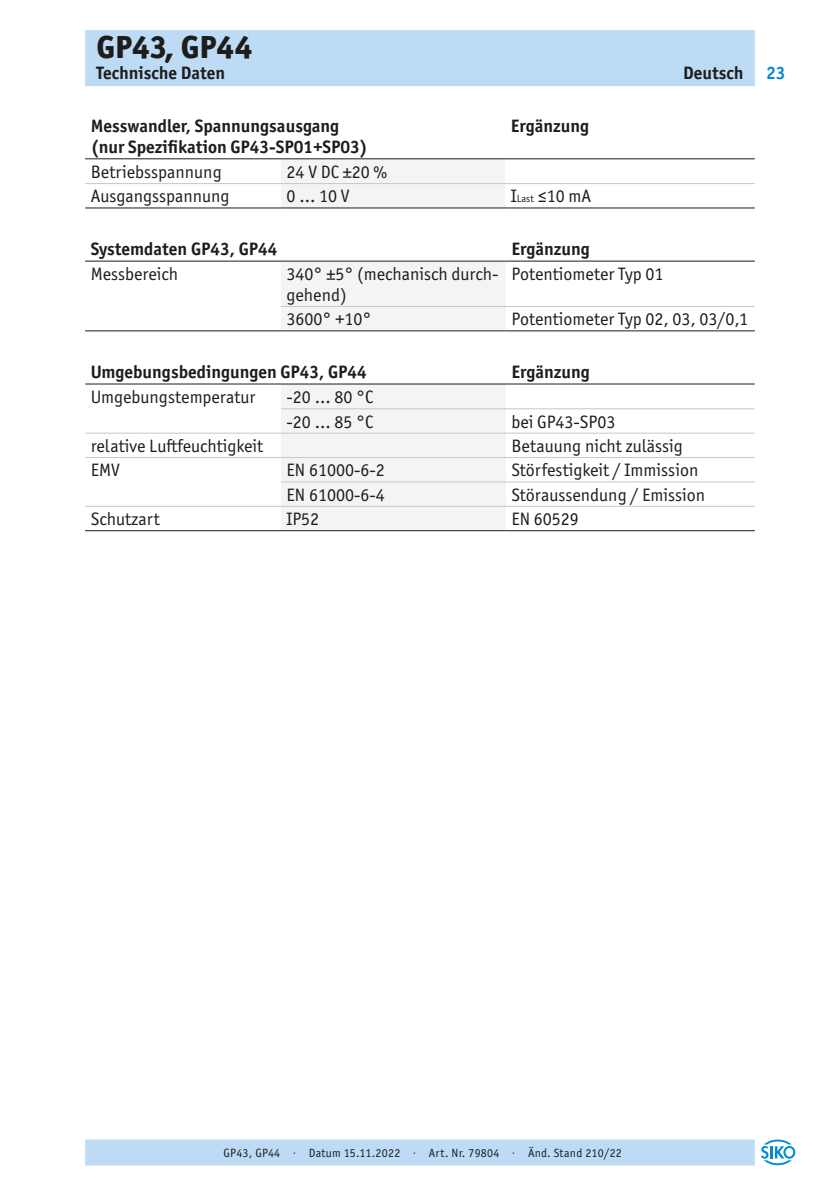
<style>
.page{position:relative;width:840px;height:1191px;background:#fff}
.page>*{position:absolute;margin:0;border:0;box-sizing:border-box;transform-origin:0 0}
.t1{font:800 32px "Officina Sans ITC Pro";color:#1d1d1b}
.t2{font:18px/21px "Officina Sans ITC Pro";color:#1d1d1b}
.t3{font:700 18px/21px "Officina Sans ITC Pro";color:#1d1d1b}
.t4{font:700 18px "Officina Sans ITC Pro";color:#008bd2}
.t5{font:12px "Officina Sans ITC Pro";letter-spacing:.02em;color:#1d1d1b}
.s1{font-size:10.4px}
</style>
<div class="page">
<div style="left:85px;top:30px;width:669px;height:56px;background:#bddbf5"></div>
<div style="left:85px;top:1139px;width:669px;height:26px;background:#bddbf5"></div>
<svg style="left:761px;top:1139px;width:33px;height:26px"></svg>
<div style="left:281px;top:159px;width:224px;height:48px;background:#f4f4f4"></div>
<hr style="left:85px;top:207px;width:196px;height:1px;background:#1d1d1b">
<hr style="left:281px;top:207px;width:224px;height:1px;background:#1d1d1b">
<hr style="left:505px;top:207px;width:249px;height:1px;background:#1d1d1b">
<hr style="left:85px;top:183px;width:196px;height:1px;background:#c7c7c6">
<hr style="left:281px;top:183px;width:224px;height:1px;background:#c7c7c6">
<hr style="left:505px;top:183px;width:249px;height:1px;background:#c7c7c6">
<hr style="left:85px;top:158px;width:196px;height:1px;background:#1d1d1b">
<hr style="left:281px;top:158px;width:224px;height:1px;background:#1d1d1b">
<hr style="left:505px;top:158px;width:249px;height:1px;background:#1d1d1b">
<div style="left:281px;top:262px;width:224px;height:68px;background:#f4f4f4"></div>
<hr style="left:85px;top:261px;width:196px;height:1px;background:#1d1d1b">
<hr style="left:281px;top:261px;width:224px;height:1px;background:#1d1d1b">
<hr style="left:505px;top:261px;width:249px;height:1px;background:#1d1d1b">
<hr style="left:281px;top:306px;width:224px;height:1px;background:#c7c7c6">
<hr style="left:505px;top:306px;width:249px;height:1px;background:#c7c7c6">
<hr style="left:85px;top:330px;width:196px;height:1px;background:#1d1d1b">
<hr style="left:281px;top:330px;width:224px;height:1px;background:#1d1d1b">
<hr style="left:505px;top:330px;width:249px;height:1px;background:#1d1d1b">
<div style="left:281px;top:384px;width:224px;height:146px;background:#f4f4f4"></div>
<hr style="left:85px;top:383px;width:196px;height:1px;background:#1d1d1b">
<hr style="left:281px;top:383px;width:224px;height:1px;background:#1d1d1b">
<hr style="left:505px;top:383px;width:249px;height:1px;background:#1d1d1b">
<hr style="left:281px;top:481px;width:224px;height:1px;background:#c7c7c6">
<hr style="left:505px;top:481px;width:249px;height:1px;background:#c7c7c6">
<hr style="left:281px;top:506px;width:224px;height:1px;background:#c7c7c6">
<hr style="left:505px;top:506px;width:249px;height:1px;background:#c7c7c6">
<hr style="left:85px;top:530px;width:196px;height:1px;background:#1d1d1b">
<hr style="left:281px;top:530px;width:224px;height:1px;background:#1d1d1b">
<hr style="left:505px;top:530px;width:249px;height:1px;background:#1d1d1b">
<hr style="left:85px;top:457px;width:196px;height:1px;background:#c7c7c6">
<hr style="left:85px;top:506px;width:196px;height:1px;background:#c7c7c6">
<hr style="left:85px;top:433px;width:196px;height:1px;background:#c7c7c6">
<hr style="left:281px;top:408px;width:224px;height:1px;background:#c7c7c6">
<hr style="left:505px;top:408px;width:249px;height:1px;background:#c7c7c6">
<hr style="left:281px;top:433px;width:224px;height:1px;background:#c7c7c6">
<hr style="left:505px;top:433px;width:249px;height:1px;background:#c7c7c6">
<hr style="left:281px;top:457px;width:224px;height:1px;background:#c7c7c6">
<hr style="left:505px;top:457px;width:249px;height:1px;background:#c7c7c6">
<h1 class="t1" style="left:96px;top:26px;width:157px">GP43, GP44</h1>
<p class="t3" style="left:96px;top:62px;width:130px">Technische Daten</p>
<p class="t3" style="left:682px;top:62px;width:62px">Deutsch</p>
<p class="t3" style="left:91px;top:115px;width:278px">Messwandler, Spannungsausgang (nur Spezifikation GP43-SP01+SP03)</p>
<p class="t3" style="left:510px;top:115px;width:80px">Ergänzung</p>
<p class="t2" style="left:91px;top:161px;width:132px">Betriebsspannung</p>
<p class="t2" style="left:286px;top:161px;width:102px">24 V DC ±20 %</p>
<p class="t2" style="left:91px;top:186px;width:140px">Ausgangsspannung</p>
<p class="t2" style="left:286px;top:186px;width:64px">0 … 10 V</p>
<p class="t2" style="left:510px;top:186px;width:82px">I<span class="s1">Last</span> ≤10 mA</p>
<p class="t3" style="left:91px;top:239px;width:188px">Systemdaten GP43, GP44</p>
<p class="t3" style="left:511px;top:239px;width:80px">Ergänzung</p>
<p class="t2" style="left:91px;top:263px;width:89px">Messbereich</p>
<p class="t2" style="left:286px;top:263px;width:213px">340° ±5° (mechanisch durch&shy;gehend)</p>
<p class="t2" style="left:511px;top:263px;width:153px">Potentiometer Typ 01</p>
<p class="t2" style="left:286px;top:308px;width:86px">3600° +10°</p>
<p class="t2" style="left:511px;top:308px;width:238px">Potentiometer Typ 02, 03, 03/0,1</p>
<p class="t3" style="left:91px;top:361px;width:277px">Umgebungsbedingungen GP43, GP44</p>
<p class="t3" style="left:511px;top:361px;width:80px">Ergänzung</p>
<p class="t2" style="left:91px;top:386px;width:166px">Umgebungstemperatur</p>
<p class="t2" style="left:286px;top:385px;width:88px;line-height:24.4px">-20 … 80 °C -20 … 85 °C</p>
<p class="t2" style="left:511px;top:411px;width:105px">bei GP43-SP03</p>
<p class="t2" style="left:91px;top:435px;width:174px">relative Luftfeuchtigkeit</p>
<p class="t2" style="left:511px;top:435px;width:173px">Betauung nicht zulässig</p>
<p class="t2" style="left:91px;top:459px;width:31px">EMV</p>
<p class="t2" style="left:286px;top:459px;width:100px">EN 61000-6-2</p>
<p class="t2" style="left:511px;top:459px;width:188px">Störfestigkeit / Immission</p>
<p class="t2" style="left:286px;top:484px;width:100px">EN 61000-6-4</p>
<p class="t2" style="left:511px;top:484px;width:195px">Störaussendung / Emission</p>
<p class="t2" style="left:91px;top:508px;width:70px">Schutzart</p>
<p class="t2" style="left:286px;top:508px;width:34px">IP52</p>
<p class="t2" style="left:511px;top:508px;width:69px">EN 60529</p>
<p class="t4" style="left:765px;top:62px;width:21px">23</p>
<p class="t5" style="left:223px;top:1145px;width:399px">GP43, GP44 · Datum 15.11.2022 · Art. Nr. 79804 · Änd. Stand 210/22</p>
</div>
